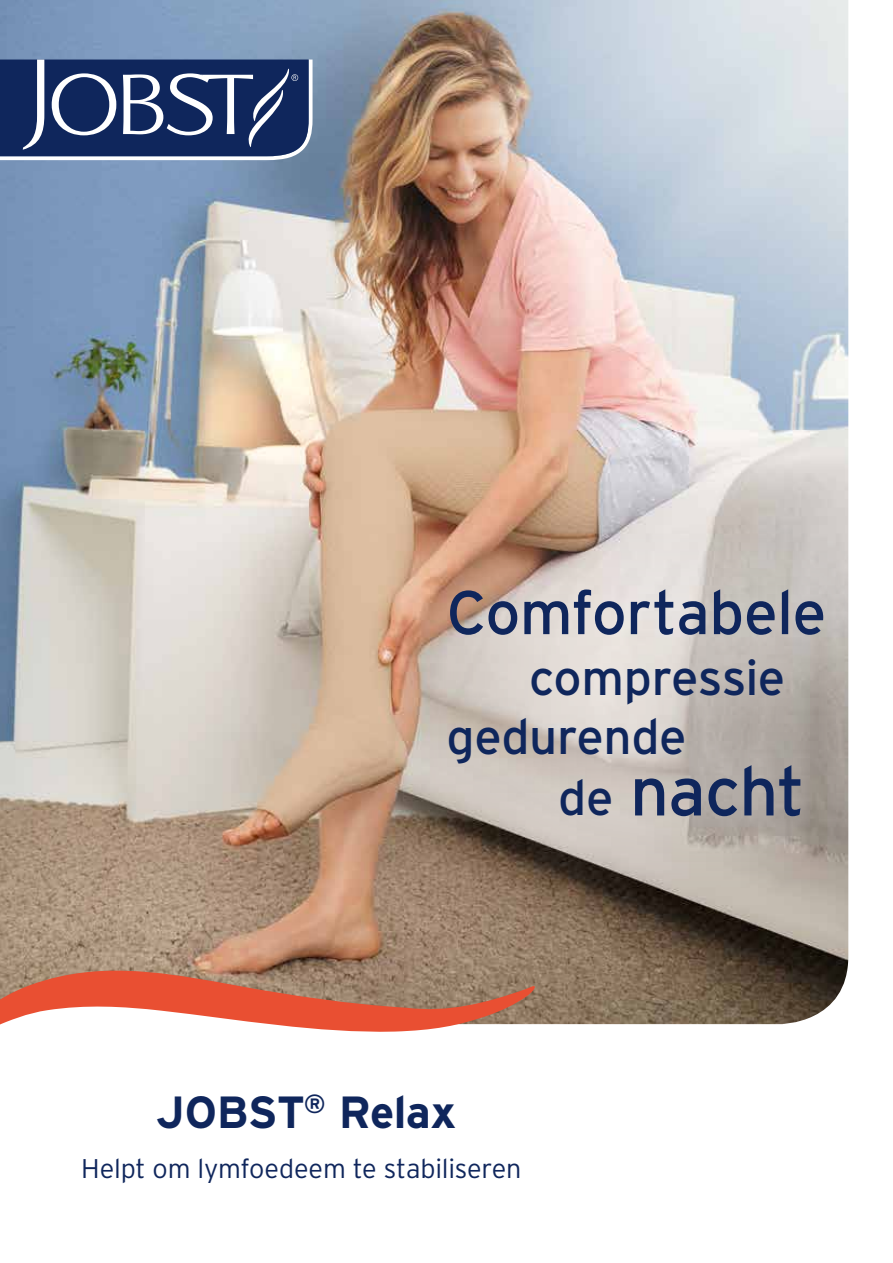
<style>
.page{position:relative;width:893px;height:1263px;background:#fff}
.page>*{position:absolute;margin:0;border:0;box-sizing:border-box;transform-origin:0 0}
.t1{font:69px "Interstate";letter-spacing:-.02em;color:#0f265c}
.t2{font:61.5px "Interstate";letter-spacing:-.015em;color:#0f265c}
.t3{font:49.5px/58.5px "Interstate";letter-spacing:-.01em;color:#0f265c}
.t4{font:700 45px "Interstate";letter-spacing:-.01em;color:#0f265c}
.t5{font:300 27px "Interstate";letter-spacing:-.01em;color:#0f265c}
.s1{font-size:49.5px}
</style>
<div class="page">
<img style="left:0;top:0;width:848px;height:1024px">
<div style="left:366px;top:508px;width:527px;height:394px;background:#fff;opacity:.5"></div>
<svg style="left:0;top:60px;width:313px;height:100px"></svg>
<svg style="left:0;top:963px;width:536px;height:69px"></svg>
<h2 class="t2" style="left:446px;top:578px;width:381px">Comfortabele</h2>
<h3 class="t3" style="left:446px;top:648px;width:340px;text-indent:83px">compressie gedurende</h3>
<h1 class="t1" style="left:558px;top:752px;width:248px"><span class="s1">de</span> nacht</h1>
<h3 class="t4" style="left:156px;top:1087px;width:302px">JOBST<sup>®</sup> Relax</h3>
<p class="t5" style="left:81px;top:1153px;width:442px">Helpt om lymfoedeem te stabiliseren</p>
</div>
